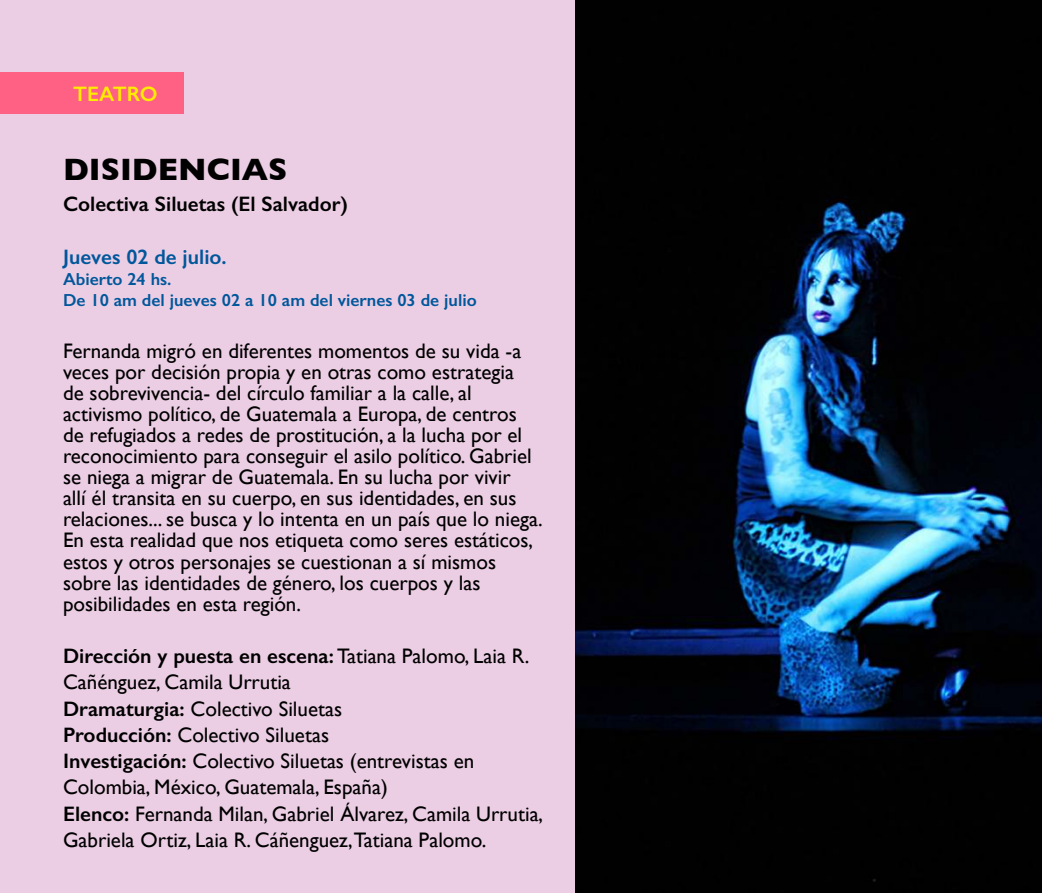
<style>
.page{position:relative;width:1042px;height:893px;background:#fff}
.page>*{position:absolute;margin:0;border:0;box-sizing:border-box;transform-origin:0 0}
.t1{font:700 31.5px "Gill Sans";color:#000}
.t2{font:21px/21px "Gill Sans";color:#000}
.t3{font:600 21px "Gill Sans";color:#000}
.t4{font:600 21px "Gill Sans";color:#00579b}
.t5{font:600 21px "Gill Sans";color:#ffed00}
.t6{font:600 17.5px/21px "Gill Sans";color:#00579b}
.s1{font-weight:600}
</style>
<div class="page">
<div style="left:0;top:0;width:576px;height:893px;background:#eccee4"></div>
<div style="left:0;top:73px;width:184px;height:41px;background:#ff6185"></div>
<img style="left:575px;top:0;width:467px;height:893px">
<p class="t5" style="left:73px;top:82px;width:86px">TEATRO</p>
<h1 class="t1" style="left:63px;top:152px;width:226px">DISIDENCIAS</h1>
<p class="t3" style="left:63px;top:193px;width:287px">Colectiva Siluetas (El Salvador)</p>
<p class="t4" style="left:63px;top:245px;width:165px">Jueves 02 de julio.</p>
<p class="t6" style="left:63px;top:269px;width:415px">Abierto 24 hs.<br>De 10 am del jueves 02 a 10 am del viernes 03 de julio</p>
<p class="t2" style="left:63px;top:342px;width:481px">Fernanda migró en diferentes momentos de su vida -a veces por decisión propia y en otras como estrategia<br>de sobrevivencia- del círculo familiar a la calle, al activismo político, de Guatemala a Europa, de centros de refugiados a redes de prostitución, a la lucha por el reconocimiento para conseguir el asilo político. Gabriel se niega a migrar de Guatemala. En su lucha por vivir<br>allí él transita en su cuerpo, en sus identidades, en sus relaciones... se busca y lo intenta en un país que lo niega.<br>En esta realidad que nos etiqueta como seres estáticos, estos y otros personajes se cuestionan a sí mismos sobre las identidades de género, los cuerpos y las posibilidades en esta región.</p>
<p class="t2" style="left:63px;top:644px;width:482px;line-height:26.2px"><span class="s1">Dirección y puesta en escena:</span> Tatiana Palomo, Laia R.<br>Cañénguez, Camila Urrutia<br><span class="s1">Dramaturgia:</span> Colectivo Siluetas<br><span class="s1">Producción:</span> Colectivo Siluetas<br><span class="s1">Investigación:</span> Colectivo Siluetas (entrevistas en Colombia, México, Guatemala, España)<br><span class="s1">Elenco:</span> Fernanda Milan, Gabriel Álvarez, Camila Urrutia, Gabriela Ortiz, Laia R. Cáñenguez,Tatiana Palomo.</p>
</div>
